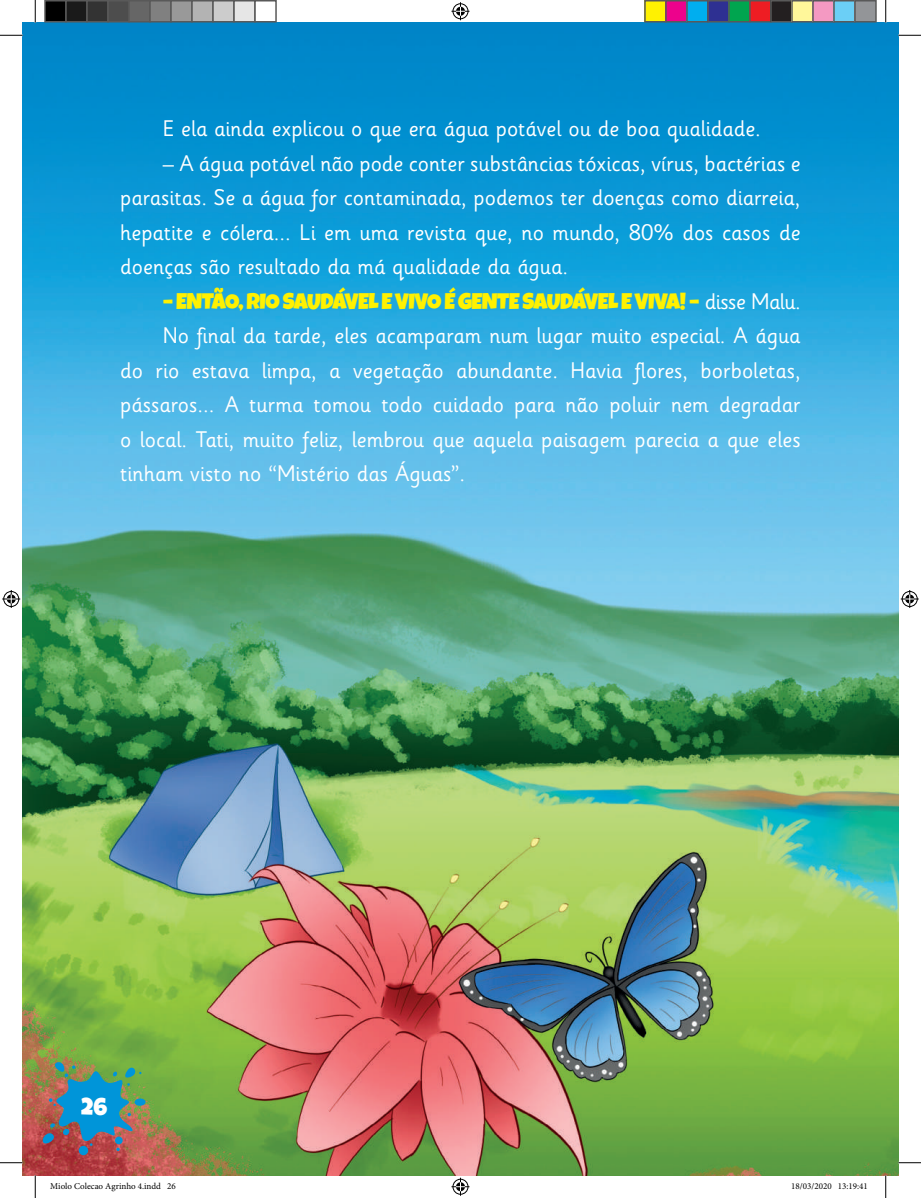
<style>
.page{position:relative;width:921px;height:1198px;background:#fff}
.page>*{position:absolute;margin:0;border:0;box-sizing:border-box;transform-origin:0 0}
.t1{font:24px "Luckiest Guy";color:#fff}
.t2{font:22.5px/34.5px "Sassoon Infant Std";color:#fff;text-align:justify}
.t3{font:22.5px "Luckiest Guy";letter-spacing:-.025em;color:#fff101}
.t4{font:9px "Minion Pro";color:#000}
.s1{font-family:"Sassoon Infant Std";color:#fff}
</style>
<div class="page">
<img style="left:23px;top:23px;width:875px;height:1152px">
<svg style="left:0;top:35px;width:22px;height:1px"></svg>
<svg style="left:898px;top:35px;width:23px;height:1px"></svg>
<svg style="left:0;top:1162px;width:22px;height:1px"></svg>
<svg style="left:898px;top:1162px;width:23px;height:1px"></svg>
<svg style="left:35px;top:0;width:1px;height:23px"></svg>
<svg style="left:885px;top:0;width:1px;height:23px"></svg>
<svg style="left:885px;top:1175px;width:1px;height:22px"></svg>
<svg style="left:451px;top:2px;width:18px;height:18px"></svg>
<svg style="left:451px;top:1177px;width:18px;height:18px"></svg>
<svg style="left:2px;top:590px;width:18px;height:18px"></svg>
<svg style="left:901px;top:590px;width:18px;height:18px"></svg>
<div style="left:45px;top:1px;width:21px;height:21px;background:#000"></div>
<div style="left:44px;top:0;width:23px;height:22px;border:2px solid #595959"></div>
<div style="left:66px;top:1px;width:21px;height:21px;background:#1a1a1a"></div>
<div style="left:65px;top:0;width:23px;height:22px;border:2px solid #595959"></div>
<div style="left:87px;top:1px;width:21px;height:21px;background:#333"></div>
<div style="left:86px;top:0;width:23px;height:22px;border:2px solid #595959"></div>
<div style="left:108px;top:1px;width:21px;height:21px;background:#4d4d4d"></div>
<div style="left:107px;top:0;width:23px;height:22px;border:2px solid #595959"></div>
<div style="left:129px;top:1px;width:21px;height:21px;background:#666"></div>
<div style="left:128px;top:0;width:23px;height:22px;border:2px solid #595959"></div>
<div style="left:150px;top:1px;width:21px;height:21px;background:#808080"></div>
<div style="left:149px;top:0;width:23px;height:22px;border:2px solid #595959"></div>
<div style="left:171px;top:1px;width:21px;height:21px;background:#999"></div>
<div style="left:170px;top:0;width:23px;height:22px;border:2px solid #595959"></div>
<div style="left:192px;top:1px;width:21px;height:21px;background:#b3b3b3"></div>
<div style="left:191px;top:0;width:23px;height:22px;border:2px solid #595959"></div>
<div style="left:213px;top:1px;width:21px;height:21px;background:#ccc"></div>
<div style="left:212px;top:0;width:23px;height:22px;border:2px solid #595959"></div>
<div style="left:234px;top:1px;width:21px;height:21px;background:#e6e6e6"></div>
<div style="left:233px;top:0;width:23px;height:22px;border:2px solid #595959"></div>
<div style="left:254px;top:0;width:23px;height:22px;border:2px solid #595959"></div>
<div style="left:645px;top:1px;width:21px;height:21px;background:#fff101"></div>
<div style="left:644px;top:0;width:23px;height:22px;border:2px solid #595959"></div>
<div style="left:666px;top:1px;width:21px;height:21px;background:#ed028c"></div>
<div style="left:665px;top:0;width:23px;height:22px;border:2px solid #595959"></div>
<div style="left:687px;top:1px;width:21px;height:21px;background:#00aeef"></div>
<div style="left:686px;top:0;width:23px;height:22px;border:2px solid #595959"></div>
<div style="left:708px;top:1px;width:21px;height:21px;background:#2e3092"></div>
<div style="left:707px;top:0;width:23px;height:22px;border:2px solid #595959"></div>
<div style="left:729px;top:1px;width:21px;height:21px;background:#00a54f"></div>
<div style="left:728px;top:0;width:23px;height:22px;border:2px solid #595959"></div>
<div style="left:750px;top:1px;width:21px;height:21px;background:#ee1d23"></div>
<div style="left:749px;top:0;width:23px;height:22px;border:2px solid #595959"></div>
<div style="left:771px;top:1px;width:21px;height:21px;background:#231f20"></div>
<div style="left:770px;top:0;width:23px;height:22px;border:2px solid #595959"></div>
<div style="left:792px;top:1px;width:21px;height:21px;background:#fff79a"></div>
<div style="left:791px;top:0;width:23px;height:22px;border:2px solid #595959"></div>
<div style="left:813px;top:1px;width:21px;height:21px;background:#f499c2"></div>
<div style="left:812px;top:0;width:23px;height:22px;border:2px solid #595959"></div>
<div style="left:834px;top:1px;width:21px;height:21px;background:#6bcff6"></div>
<div style="left:833px;top:0;width:23px;height:22px;border:2px solid #595959"></div>
<div style="left:855px;top:1px;width:21px;height:21px;background:#939598"></div>
<div style="left:854px;top:0;width:23px;height:22px;border:2px solid #595959"></div>
<svg style="left:35px;top:1059px;width:141px;height:138px"></svg>
<p class="t2" style="left:163px;top:112px;width:600px">E ela ainda explicou o que era água potável ou de boa qualidade.</p>
<p class="t2" style="left:120px;top:146px;width:682px;text-indent:43px">– A água potável não pode conter substâncias tóxicas, vírus, bactérias e parasitas. Se a água for contaminada, podemos ter doenças como diarreia, hepatite e cólera... Li em uma revista que, no mundo, 80% dos casos de doenças são resultado da má qualidade da água.</p>
<p class="t3" style="left:163px;top:286px;width:639px">– ENTÃO, RIO SAUDÁVEL E VIVO É GENTE SAUDÁVEL E VIVA! – <span class="s1">disse Malu.</span></p>
<p class="t2" style="left:120px;top:318px;width:682px;text-indent:43px">No final da tarde, eles acamparam num lugar muito especial. A água do rio estava limpa, a vegetação abundante. Havia flores, borboletas, pássaros... A turma tomou todo cuidado para não poluir nem degradar o local. Tati, muito feliz, lembrou que aquela paisagem parecia a que eles tinham visto no “Mistério das Águas”.</p>
<p class="t1" style="left:81px;top:1090px;width:27px">26</p>
<p class="t4" style="left:50px;top:1179px;width:127px">Miolo Colecao Agrinho 4.indd 26</p>
<p class="t4" style="left:791px;top:1179px;width:78px">18/03/2020 13:19:41</p>
</div>
